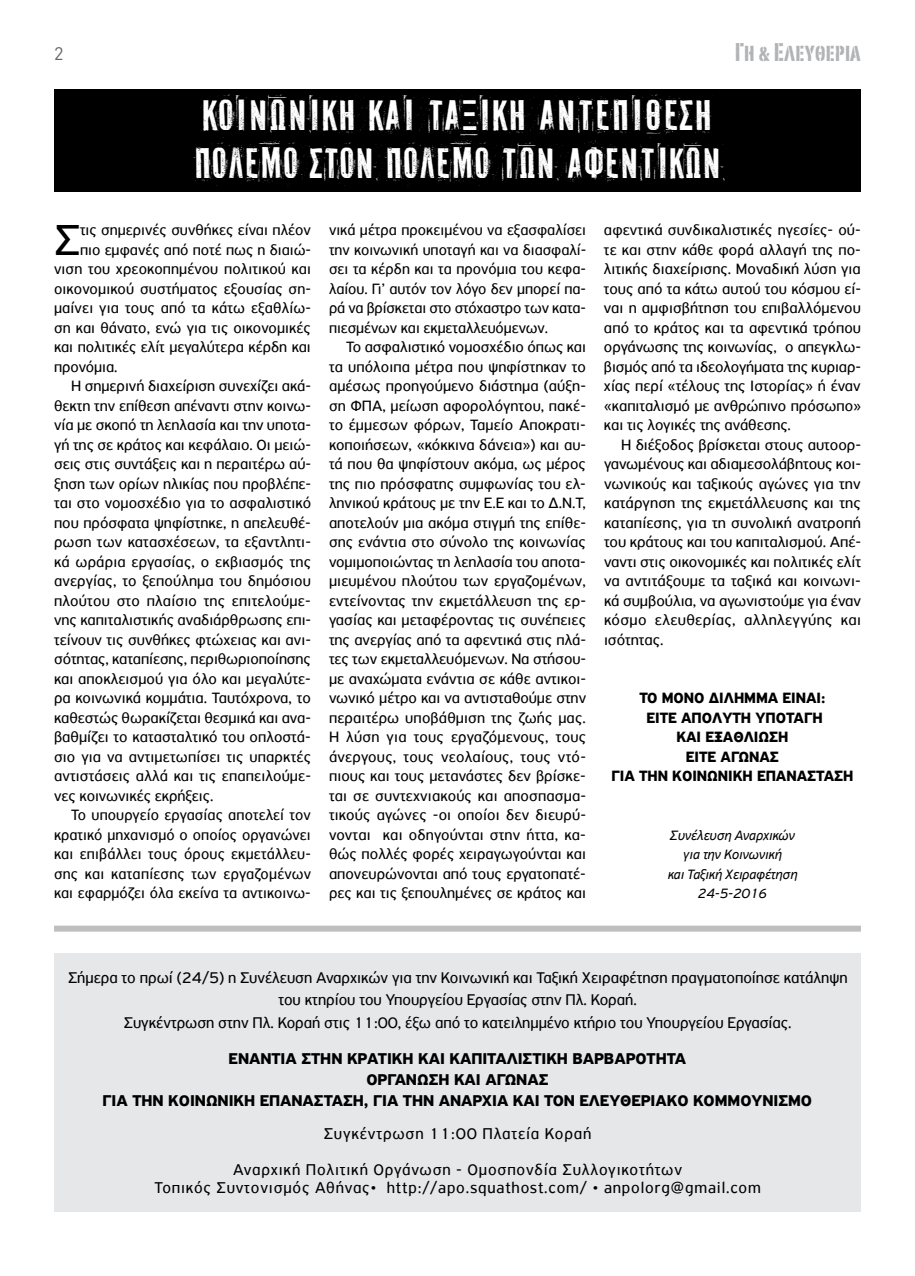
<style>
.page{position:relative;width:915px;height:1276px;background:#fff}
.page>*{position:absolute;margin:0;border:0;box-sizing:border-box;transform-origin:0 0}
.t1{font:45.75px "PF Highway Sans Pro";color:#000}
.t2{font:40.5px/48px "PF Fuel Pro";letter-spacing:-.015em;color:#fff}
.t3{font:25.05px "Army Caps";color:#b1b3b6;scale:1.06 1}
.t4{font:18px "DIN";color:#636466}
.t5{font:16.5px/36px "PF Highway Sans Pro";letter-spacing:.05em;color:#000;text-align:center}
.t6{font:700 16.5px/21px "PF Highway Sans Pro";letter-spacing:-.005em;color:#000;text-align:center}
.t7{font:16.35px/22.5px "PF Highway Sans Pro";color:#000;text-align:center}
.t8{font:15.75px/19.5px "PF Highway Sans Pro";color:#000;text-align:justify}
.t9{font:700 15.75px/19.5px "PF Highway Sans Pro";letter-spacing:-.005em;color:#000;text-align:center}
.t10{font:italic 14.25px/19.5px "PF Highway Sans Pro";color:#000;text-align:center}
.s1{font-size:19.95px}
</style>
<div class="page">
<div style="left:54px;top:953px;width:806px;height:259px;background:#e6e7e8"></div>
<div style="left:54px;top:89px;width:806px;height:102px;background:#000"></div>
<div style="left:54px;top:925px;width:806px;height:6px;background:#bcbec0"></div>
<p class="t4" style="left:54px;top:47px;width:11px">2</p>
<h3 class="t3" style="left:734px;top:37px;width:120px">Γη <span class="s1">&amp;</span> Ελευθερια</h3>
<h2 class="t2" style="left:193px;top:92px;width:529px">ΚΟΙΝΩΝΙΚΗ ΚΑΙ ΤΑΞΙΚΗ ΑΝΤΕΠΙΘΕΣΗ<br>ΠΟΛΕΜΟ ΣΤΟΝ ΠΟΛΕΜΟ ΤΩΝ ΑΦΕΝΤΙΚΩΝ</h2>
<h1 class="t1" style="left:54px;top:213px;width:28px">Σ</h1>
<p class="t8" style="left:80px;top:220px;width:232px">τις σημερινές συνθήκες είναι πλέον</p>
<p class="t8" style="left:80px;top:240px;width:232px">πιο εμφανές από ποτέ πως η διαιώ-</p>
<p class="t8" style="left:54px;top:259px;width:258px">νιση του χρεοκοπημένου πολιτικού και</p>
<p class="t8" style="left:54px;top:279px;width:258px">οικονομικού συστήματος εξουσίας ση-</p>
<p class="t8" style="left:54px;top:298px;width:258px">μαίνει για τους από τα κάτω εξαθλίω-</p>
<p class="t8" style="left:54px;top:318px;width:258px">ση και θάνατο, ενώ για τις οικονομικές</p>
<p class="t8" style="left:54px;top:337px;width:258px">και πολιτικές ελίτ μεγαλύτερα κέρδη και</p>
<p class="t8" style="left:54px;top:357px;width:65px">προνόμια.</p>
<p class="t8" style="left:71px;top:376px;width:241px">Η σημερινή διαχείριση συνεχίζει ακά-</p>
<p class="t8" style="left:54px;top:396px;width:258px">θεκτη την επίθεση απέναντι στην κοινω-</p>
<p class="t8" style="left:54px;top:415px;width:258px">νία με σκοπό τη λεηλασία και την υποτα-</p>
<p class="t8" style="left:54px;top:435px;width:258px">γή της σε κράτος και κεφάλαιο. Οι μειώ-</p>
<p class="t8" style="left:54px;top:454px;width:258px">σεις στις συντάξεις και η περαιτέρω αύ-</p>
<p class="t8" style="left:54px;top:474px;width:258px">ξηση των ορίων ηλικίας που προβλέπε-</p>
<p class="t8" style="left:54px;top:493px;width:258px">ται στο νομοσχέδιο για το ασφαλιστικό</p>
<p class="t8" style="left:54px;top:513px;width:258px">που πρόσφατα ψηφίστηκε, η απελευθέ-</p>
<p class="t8" style="left:54px;top:532px;width:258px">ρωση των κατασχέσεων, τα εξαντλητι-</p>
<p class="t8" style="left:54px;top:552px;width:258px">κά ωράρια εργασίας, ο εκβιασμός της</p>
<p class="t8" style="left:54px;top:571px;width:258px">ανεργίας, το ξεπούλημα του δημόσιου</p>
<p class="t8" style="left:54px;top:591px;width:258px">πλούτου στο πλαίσιο της επιτελούμε-</p>
<p class="t8" style="left:54px;top:610px;width:258px">νης καπιταλιστικής αναδιάρθρωσης επι-</p>
<p class="t8" style="left:54px;top:630px;width:258px">τείνουν τις συνθήκες φτώχειας και ανι-</p>
<p class="t8" style="left:54px;top:649px;width:258px">σότητας, καταπίεσης, περιθωριοποίησης</p>
<p class="t8" style="left:54px;top:669px;width:258px">και αποκλεισμού για όλο και μεγαλύτε-</p>
<p class="t8" style="left:54px;top:688px;width:258px">ρα κοινωνικά κομμάτια. Ταυτόχρονα, το</p>
<p class="t8" style="left:54px;top:708px;width:258px">καθεστώς θωρακίζεται θεσμικά και ανα-</p>
<p class="t8" style="left:54px;top:727px;width:258px">βαθμίζει το κατασταλτικό του οπλοστά-</p>
<p class="t8" style="left:54px;top:747px;width:258px">σιο για να αντιμετωπίσει τις υπαρκτές</p>
<p class="t8" style="left:54px;top:766px;width:258px">αντιστάσεις αλλά και τις επαπειλούμε-</p>
<p class="t8" style="left:54px;top:786px;width:161px">νες κοινωνικές εκρήξεις.</p>
<p class="t8" style="left:71px;top:805px;width:241px">Το υπουργείο εργασίας αποτελεί τον</p>
<p class="t8" style="left:54px;top:825px;width:258px">κρατικό μηχανισμό ο οποίος οργανώνει</p>
<p class="t8" style="left:54px;top:844px;width:258px">και επιβάλλει τους όρους εκμετάλλευ-</p>
<p class="t8" style="left:54px;top:864px;width:258px">σης και καταπίεσης των εργαζομένων</p>
<p class="t8" style="left:54px;top:883px;width:258px">και εφαρμόζει όλα εκείνα τα αντικοινω-</p>
<p class="t8" style="left:329px;top:220px;width:258px">νικά μέτρα προκειμένου να εξασφαλίσει την κοινωνική υποταγή και να διασφαλί&shy;σει τα κέρδη και τα προνόμια του κεφα&shy;λαίου. Γι’ αυτόν τον λόγο δεν μπορεί πα&shy;ρά να βρίσκεται στο στόχαστρο των κατα&shy;πιεσμένων και εκμεταλλευόμενων.</p>
<p class="t8" style="left:329px;top:337px;width:258px;text-indent:17px">Το ασφαλιστικό νομοσχέδιο όπως και τα υπόλοιπα μέτρα που ψηφίστηκαν το αμέσως προηγούμενο διάστημα (αύξη&shy;ση ΦΠΑ, μείωση αφορολόγητου, πακέ&shy;το έμμεσων φόρων, Ταμείο Αποκρατι&shy;κοποιήσεων, «κόκκινα δάνεια») και αυ&shy;τά που θα ψηφίστουν ακόμα, ως μέρος της πιο πρόσφατης συμφωνίας του ελ&shy;ληνικού κράτους με την Ε.Ε και το Δ.Ν.Τ, αποτελούν μια ακόμα στιγμή της επίθε&shy;σης ενάντια στο σύνολο της κοινωνίας νομιμοποιώντας τη λεηλασία του αποτα&shy;μιευμένου πλούτου των εργαζομένων, εντείνοντας την εκμετάλλευση της ερ&shy;γασίας και μεταφέροντας τις συνέπειες της ανεργίας από τα αφεντικά στις πλά&shy;τες των εκμεταλλευόμενων. Να στήσου&shy;με αναχώματα ενάντια σε κάθε αντικοι&shy;νωνικό μέτρο και να αντισταθούμε στην περαιτέρω υποβάθμιση της ζωής μας.<br>Η λύση για τους εργαζόμενους, τους άνεργους, τους νεολαίους, τους ντό&shy;πιους και τους μετανάστες δεν βρίσκε&shy;ται σε συντεχνιακούς και αποσπασμα&shy;τικούς αγώνες -οι οποίοι δεν διευρύ&shy;νονται και οδηγούνται στην ήττα, κα&shy;θώς πολλές φορές χειραγωγούνται και απονευρώνονται από τους εργατοπατέ&shy;ρες και τις ξεπουλημένες σε κράτος και</p>
<p class="t8" style="left:603px;top:220px;width:258px">αφεντικά συνδικαλιστικές ηγεσίες- ού&shy;τε και στην κάθε φορά αλλαγή της πο&shy;λιτικής διαχείρισης. Μοναδική λύση για τους από τα κάτω αυτού του κόσμου εί&shy;ναι η αμφισβήτηση του επιβαλλόμενου από το κράτος και τα αφεντικά τρόπου οργάνωσης της κοινωνίας, ο απεγκλω&shy;βισμός από τα ιδεολογήματα της κυριαρ&shy;χίας περί «τέλους της Ιστορίας» ή έναν «καπιταλισμό με ανθρώπινο πρόσωπο» και τις λογικές της ανάθεσης.</p>
<p class="t8" style="left:603px;top:435px;width:258px;text-indent:17px">Η διέξοδος βρίσκεται στους αυτοορ&shy;γανωμένους και αδιαμεσολάβητους κοι&shy;νωνικούς και ταξικούς αγώνες για την κατάργηση της εκμετάλλευσης και της καταπίεσης, για τη συνολική ανατροπή του κράτους και του καπιταλισμού. Απέ&shy;ναντι στις οικονομικές και πολιτικές ελίτ να αντιτάξουμε τα ταξικά και κοινωνι&shy;κά συμβούλια, να αγωνιστούμε για έναν κόσμο ελευθερίας, αλληλεγγύης και ισότητας.</p>
<p class="t9" style="left:611px;top:689px;width:243px">ΤΟ ΜΟΝΟ ΔΙΛΗΜΜΑ ΕΙΝΑΙ:<br>ΕΙΤΕ ΑΠΟΛΥΤΗ ΥΠΟΤΑΓΗ<br>ΚΑΙ ΕΞΑΘΛΙΩΣΗ<br>ΕΙΤΕ ΑΓΩΝΑΣ<br>ΓΙΑ ΤΗΝ ΚΟΙΝΩΝΙΚΗ ΕΠΑΝΑΣΤΑΣΗ</p>
<p class="t10" style="left:667px;top:825px;width:131px">Συνέλευση Αναρχικών για την Κοινωνική<br>και Ταξική Χειραφέτηση<br>24-5-2016</p>
<p class="t7" style="left:68px;top:966px;width:780px">Σήμερα το πρωί (24/5) η Συνέλευση Αναρχικών για την Κοινωνική και Ταξική Χειραφέτηση πραγματοποίησε κατάληψη του κτηρίου του Υπουργείου Εργασίας στην Πλ. Κοραή.<br>Συγκέντρωση στην Πλ. Κοραή στις 11:00, έξω από το κατειλημμένο κτήριο του Υπουργείου Εργασίας.</p>
<p class="t6" style="left:103px;top:1048px;width:710px">ΕΝΑΝΤΙΑ ΣΤΗΝ ΚΡΑΤΙΚΗ ΚΑΙ ΚΑΠΙΤΑΛΙΣΤΙΚΗ ΒΑΡΒΑΡΟΤΗΤΑ<br>ΟΡΓΑΝΩΣΗ ΚΑΙ ΑΓΩΝΑΣ<br>ΓΙΑ ΤΗΝ ΚΟΙΝΩΝΙΚΗ ΕΠΑΝΑΣΤΑΣΗ, ΓΙΑ ΤΗΝ ΑΝΑΡΧΙΑ ΚΑΙ ΤΟΝ ΕΛΕΥΘΕΡΙΑΚΟ ΚΟΜΜΟΥΝΙΣΜΟ</p>
<p class="t5" style="left:233px;top:1115px;width:450px">Συγκέντρωση 11:00 Πλατεία Κοραή<br>Αναρχική Πολιτική Οργάνωση - Ομοσπονδία Συλλογικοτήτων</p>
<p class="t5" style="left:154px;top:1169px;width:607px">Τοπικός Συντονισμός Αθήνας• http://apo.squathost.com/ • anpolorg@gmail.com</p>
</div>
